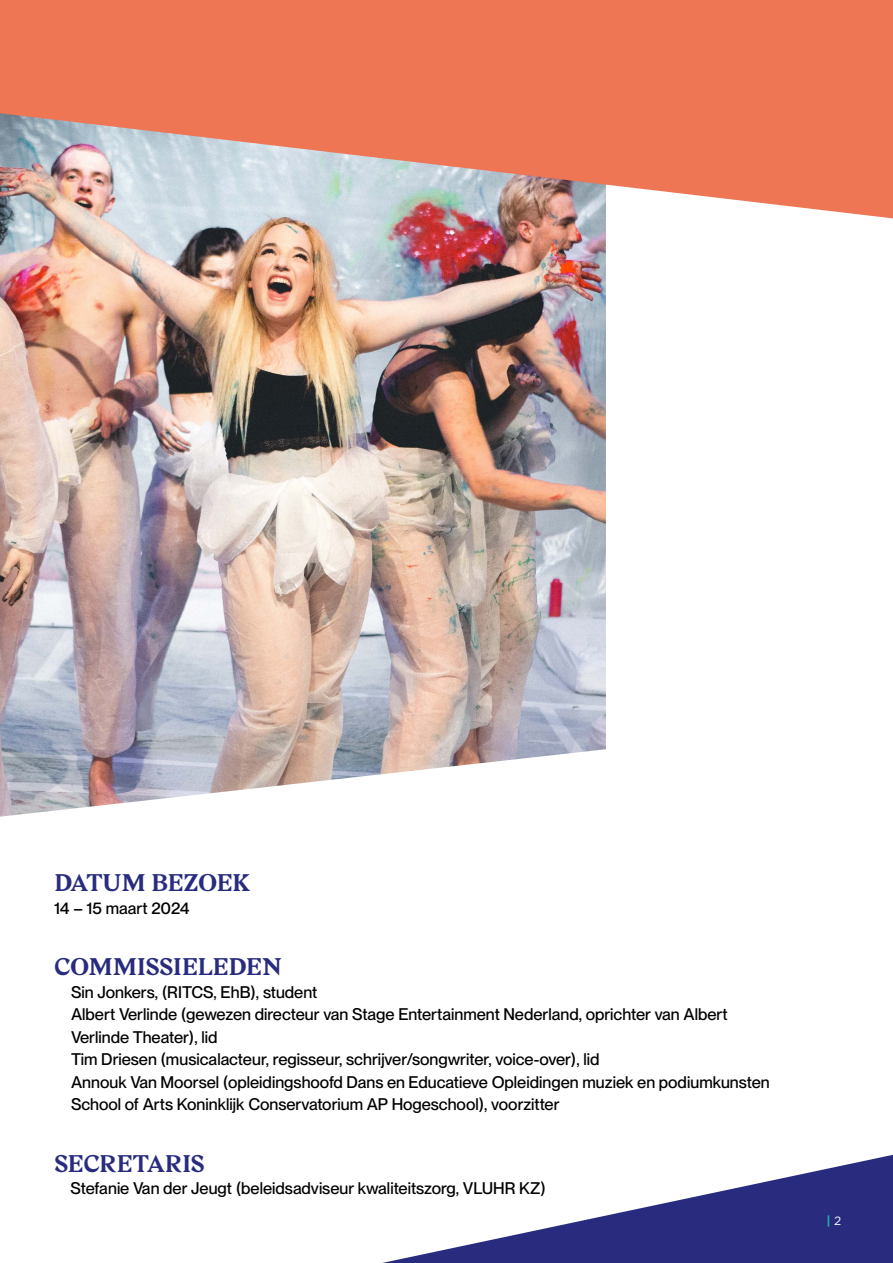
<style>
.page{position:relative;width:893px;height:1263px;background:#fff}
.page>*{position:absolute;margin:0;border:0;box-sizing:border-box;transform-origin:0 0}
.t1{font:700 24px "Gza";letter-spacing:-.025em;color:#292c7e}
.t2{font:500 16.5px/22.5px "PP Neue Montreal";color:#000}
.t3{font:700 12px "Gotham";color:#25b4b1}
.s1{font-weight:400;color:#fff}
</style>
<div class="page">
<svg style="left:382px;top:1154px;width:511px;height:109px"></svg>
<img style="left:0;top:218px;width:606px;height:599px">
<svg style="left:0;top:0;width:893px;height:218px;background:#e58a71"></svg>
<h1 class="t1" style="left:54px;top:866px;width:197px">DATUM BEZOEK</h1>
<p class="t2" style="left:54px;top:896px;width:137px">14 – 15 maart 2024</p>
<h1 class="t1" style="left:54px;top:950px;width:229px">COMMISSIELEDEN</h1>
<p class="t2" style="left:71px;top:980px;width:700px">Sin Jonkers, (RITCS, EhB), student<br>Albert Verlinde (gewezen directeur van Stage Entertainment Nederland, oprichter van Albert Verlinde Theater), lid<br>Tim Driesen (musicalacteur, regisseur, schrijver/songwriter, voice-over), lid<br>Annouk Van Moorsel (opleidingshoofd Dans en Educatieve Opleidingen muziek en podiumkunsten School of Arts Koninklijk Conservatorium AP Hogeschool), voorzitter</p>
<h1 class="t1" style="left:54px;top:1147px;width:153px">SECRETARIS</h1>
<p class="t2" style="left:70px;top:1177px;width:477px">Stefanie Van der Jeugt (beleidsadviseur kwaliteitszorg, VLUHR KZ)</p>
<p class="t3" style="left:826px;top:1213px;width:16px">| <span class="s1">2</span></p>
</div>
